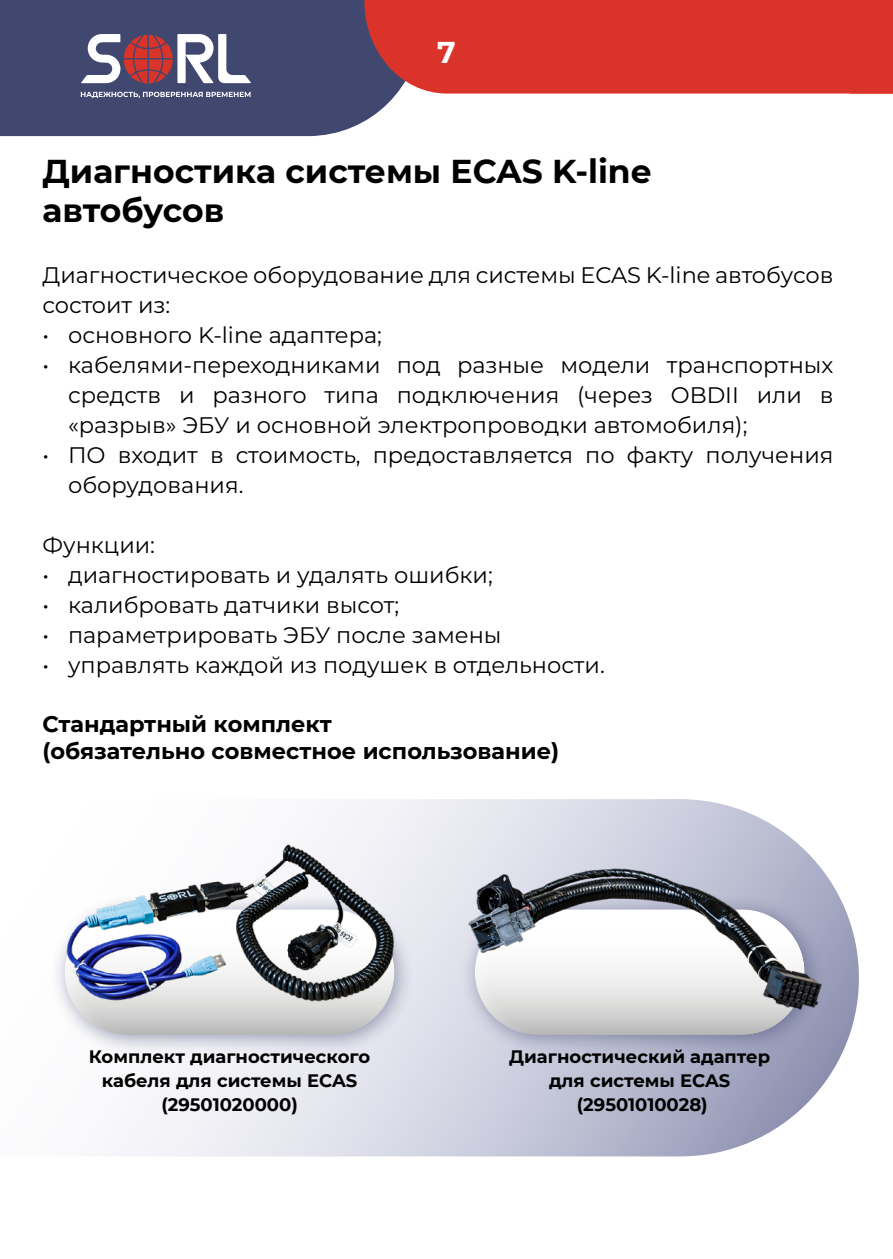
<style>
.page{position:relative;width:893px;height:1259px;background:#fff}
.page>*{position:absolute;margin:0;border:0;box-sizing:border-box;transform-origin:0 0}
.t1{font:700 33px/39.6px "Montserrat";color:#000}
.t2{font:700 30px "Montserrat";color:#fff}
.t3{font:22.5px/30px "Montserrat";color:#000}
.t4{font:700 22.5px/27px "Montserrat";color:#000}
.t5{font:700 18px/24px "Montserrat";color:#000;text-align:center}
</style>
<div class="page">
<svg style="left:136px;top:799px;width:723px;height:357px"></svg>
<div style="left:0;top:0;width:396px;height:136px;background:#414870"></div>
<div style="left:364px;top:0;width:486px;height:94px;background:#da342a"></div>
<svg style="left:81px;top:34px;width:170px;height:50px"></svg>
<svg style="left:81px;top:92px;width:170px;height:6px"></svg>
<img style="left:57px;top:802px;width:363px;height:250px">
<img style="left:432px;top:799px;width:413px;height:255px">
<div style="left:850px;top:0;width:43px;height:94px;background:#da342a"></div>
<h2 class="t2" style="left:437px;top:31px;width:20px">7</h2>
<h1 class="t1" style="left:43px;top:149px;width:611px">Диагностика системы ECAS K-line автобусов</h1>
<p class="t3" style="left:43px;top:260px;width:792px">Диагностическое оборудование для системы ECAS K-line автобусов состоит из:</p>
<p class="t3" style="left:43px;top:320px;width:341px">• основного K-line адаптера;</p>
<p class="t3" style="left:68px;top:350px;width:767px;text-align:justify;text-indent:-26px">• кабелями-переходниками под разные модели транспортных средств и разного типа подключения (через OBDII или в «разрыв» ЭБУ и основной электропроводки автомобиля);</p>
<p class="t3" style="left:68px;top:440px;width:767px;text-indent:-26px">• ПО входит в стоимость, предоставляется по факту получения оборудования.</p>
<p class="t3" style="left:43px;top:530px;width:114px">Функции:</p>
<p class="t3" style="left:43px;top:560px;width:452px">• диагностировать и удалять ошибки;</p>
<p class="t3" style="left:43px;top:590px;width:358px">• калибровать датчики высот;</p>
<p class="t3" style="left:43px;top:620px;width:461px">• параметрировать ЭБУ после замены</p>
<p class="t3" style="left:43px;top:650px;width:564px">• управлять каждой из подушек в отдельности.</p>
<p class="t4" style="left:43px;top:709px;width:518px">Стандартный комплект<br>(обязательно совместное использование)</p>
<p class="t5" style="left:89px;top:1044px;width:283px">Комплект диагностического кабеля для системы ECAS (29501020000)</p>
<p class="t5" style="left:509px;top:1043px;width:262px">Диагностический адаптер для системы ECAS (29501010028)</p>
</div>
